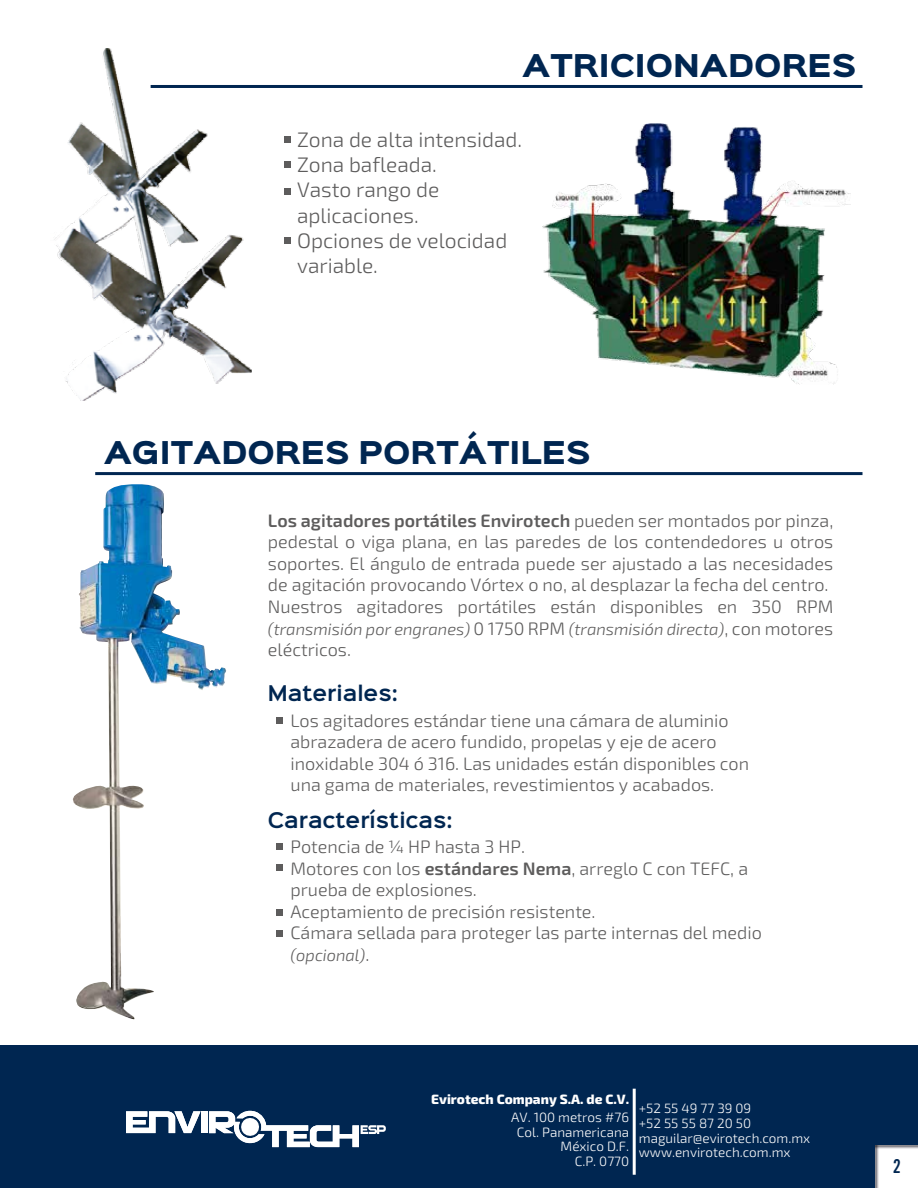
<style>
.page{position:relative;width:918px;height:1188px;background:#fff}
.page>*{position:absolute;margin:0;border:0;box-sizing:border-box;transform-origin:0 0}
.t1{font:900 28.35px "Sinkin Sans 800";color:#002651}
.t2{font:300 21px/25.2px "Exo 2";color:#5d5c5c}
.t3{font:600 19.5px "Sinkin Sans 600";color:#002651}
.t4{font:19.5px "Alternate Gothic No 2 BT";color:#002651}
.t5{font:300 18px/21.6px "Exo 2";color:#5d5c5c}
.t6{font:italic 300 16.5px "Exo 2";color:#5d5c5c}
.t7{font:300 13.5px/14.7px "Exo 2";color:#fff;text-align:right}
.t8{font:800 13.5px "Exo 2";color:#fff}
.s1{font-weight:600}
.s2{font-style:normal;font-size:18px}
</style>
<div class="page">
<div style="left:0;top:1046px;width:918px;height:142px;background:#002651"></div>
<hr style="left:151px;top:85px;width:712px;height:3px;background:#002651">
<hr style="left:95px;top:472px;width:768px;height:3px;background:#002651">
<img style="left:54px;top:49px;width:197px;height:352px">
<img style="left:543px;top:123px;width:307px;height:262px">
<img style="left:73px;top:484px;width:153px;height:536px">
<div style="left:284px;top:136px;width:7px;height:7px;background:#5d5c5c"></div>
<div style="left:284px;top:162px;width:7px;height:6px;background:#5d5c5c"></div>
<div style="left:284px;top:188px;width:7px;height:7px;background:#5d5c5c"></div>
<div style="left:284px;top:237px;width:7px;height:7px;background:#5d5c5c"></div>
<hr style="left:633px;top:1089px;width:3px;height:86px;background:#fff">
<svg style="left:209px;top:1111px;width:177px;height:36px"></svg>
<svg style="left:126px;top:1111px;width:75px;height:22px"></svg>
<div style="left:201px;top:1111px;width:7px;height:22px;background:#fff"></div>
<div style="left:875px;top:1145px;width:43px;height:43px;background:#fff"></div>
<svg style="left:875px;top:1152px;width:4px;height:36px"></svg>
<svg style="left:875px;top:1145px;width:43px;height:7px"></svg>
<div style="left:277px;top:717px;width:6px;height:7px;background:#5d5c5c"></div>
<svg style="left:277px;top:844px;width:6px;height:6px"></svg>
<div style="left:277px;top:864px;width:6px;height:7px;background:#5d5c5c"></div>
<svg style="left:277px;top:909px;width:6px;height:6px"></svg>
<svg style="left:277px;top:930px;width:6px;height:6px"></svg>
<h1 class="t1" style="left:522px;top:50px;width:336px">ATRICIONADORES</h1>
<p class="t2" style="left:297px;top:127px;width:227px">Zona de alta intensidad.<br>Zona bafleada.<br>Vasto rango de aplicaciones.<br>Opciones de velocidad variable.</p>
<h1 class="t1" style="left:104px;top:437px;width:488px">AGITADORES PORTÁTILES</h1>
<p class="t5" style="left:268px;top:510px;width:567px"><span class="s1">Los agitadores portátiles Envirotech</span> pueden ser montados por pinza, pedestal o viga plana, en las paredes de los contendedores u otros soportes. El ángulo de entrada puede ser ajustado a las necesidades de agitación provocando Vórtex o no, al desplazar la fecha del centro.<br>Nuestros agitadores portátiles están disponibles en 350 RPM</p>
<p class="t6" style="left:268px;top:619px;width:567px">(transmisión por engranes) <span class="s2">0 1750 RPM</span> (transmisión directa)<span class="s2">, con motores</span></p>
<p class="t5" style="left:268px;top:640px;width:85px">eléctricos.</p>
<p class="t3" style="left:268px;top:676px;width:131px">Materiales:</p>
<p class="t5" style="left:290px;top:710px;width:460px">Los agitadores estándar tiene una cámara de aluminio abrazadera de acero fundido, propelas y eje de acero inoxidable 304 ó 316. Las unidades están disponibles con una gama de materiales, revestimientos y acabados.</p>
<p class="t3" style="left:268px;top:803px;width:186px">Características:</p>
<p class="t5" style="left:290px;top:836px;width:473px">Potencia de ¼ HP hasta 3 HP.<br>Motores con los <span class="s1">estándares Nema</span>, arreglo C con TEFC, a prueba de explosiones.<br>Aceptamiento de precisión resistente.<br>Cámara sellada para proteger las parte internas del medio</p>
<p class="t6" style="left:290px;top:946px;width:81px">(opcional)<span class="s2">.</span></p>
<p class="t8" style="left:431px;top:1091px;width:199px">Evirotech Company S.A. de C.V.</p>
<p class="t7" style="left:511px;top:1110px;width:119px">AV. 100 metros #76<br>Col. Panamericana<br>México D.F.<br>C.P. 0770</p>
<p class="t7" style="left:639px;top:1101px;width:173px;text-align:left">+52 55 49 77 39 09<br>+52 55 55 87 20 50 maguilar@evirotech.com.mx www.envirotech.com.mx</p>
<p class="t4" style="left:893px;top:1155px;width:9px">2</p>
</div>
